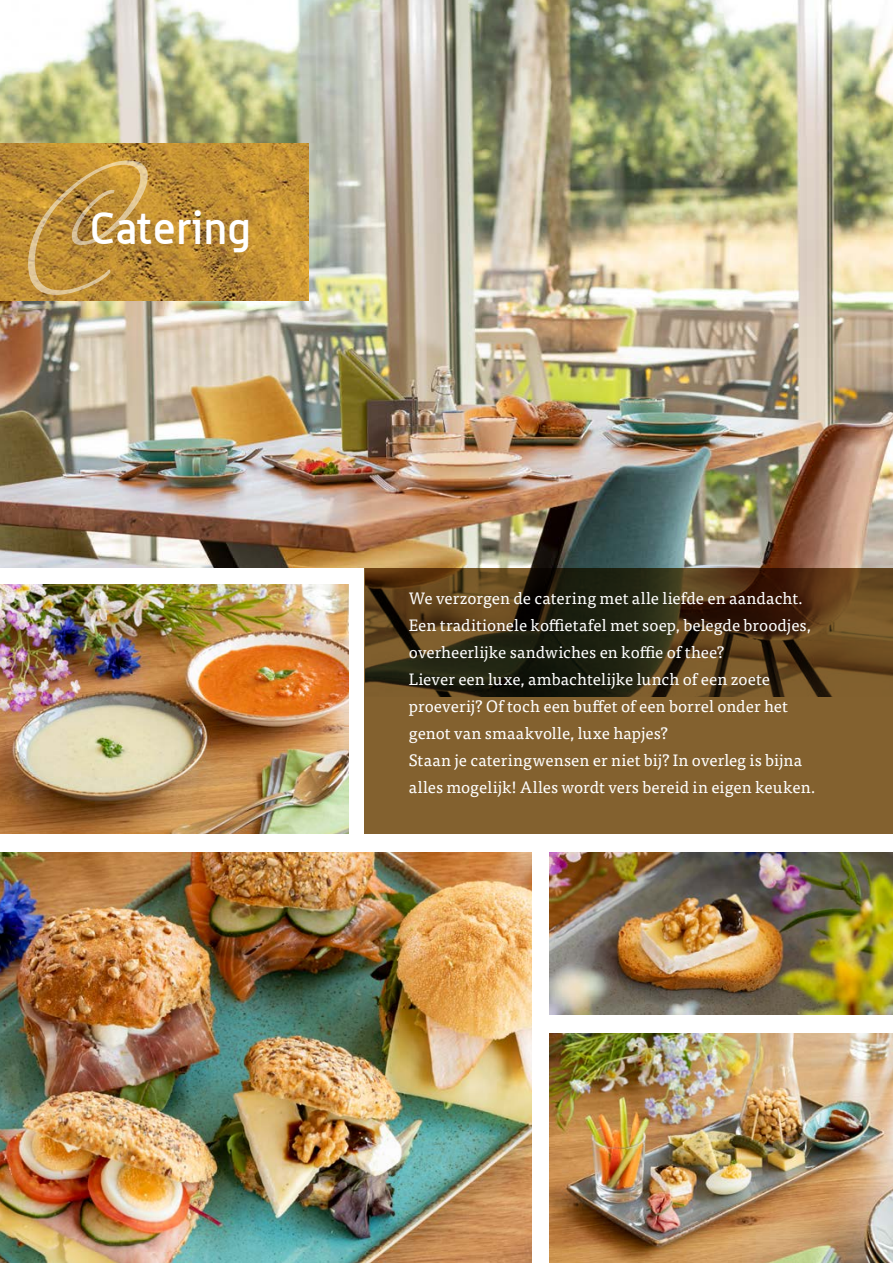
<style>
.page{position:relative;width:893px;height:1263px;background:#fff}
.page>*{position:absolute;margin:0;border:0;box-sizing:border-box;transform-origin:0 0}
.t1{font:180px "Mr De Haviland";color:#fff}
.t2{font:500 44.1px "Alwyn";color:#fff}
.t3{font:16.5px/27px "Tisa Pro";letter-spacing:.005em;color:#fff}
</style>
<div class="page">
<img style="left:0;top:0;width:893px;height:568px">
<img style="left:0;top:853px;width:531px;height:410px">
<img style="left:550px;top:1033px;width:343px;height:230px">
<img style="left:550px;top:853px;width:343px;height:162px">
<svg style="left:365px;top:568px;width:528px;height:265px;background:#644a23"></svg>
<img style="left:0;top:585px;width:349px;height:248px">
<img style="left:0;top:1120px;width:1px;height:143px">
<img style="left:0;top:143px;width:308px;height:158px">
<img style="left:0;top:301px;width:1px;height:393px">
<h1 class="t1" style="left:28px;top:128px;width:84px">C</h1>
<h2 class="t2" style="left:90px;top:201px;width:163px">Catering</h2>
<p class="t3" style="left:409px;top:584px;width:408px">We verzorgen de catering met alle liefde en aandacht.<br>Een traditionele koffietafel met soep, belegde broodjes, overheerlijke sandwiches en koffie of thee?<br>Liever een luxe, ambachtelijke lunch of een zoete proeverij? Of toch een buffet of een borrel onder het genot van smaakvolle, luxe hapjes?<br>Staan je cateringwensen er niet bij? In overleg is bijna alles mogelijk! Alles wordt vers bereid in eigen keuken.</p>
</div>
